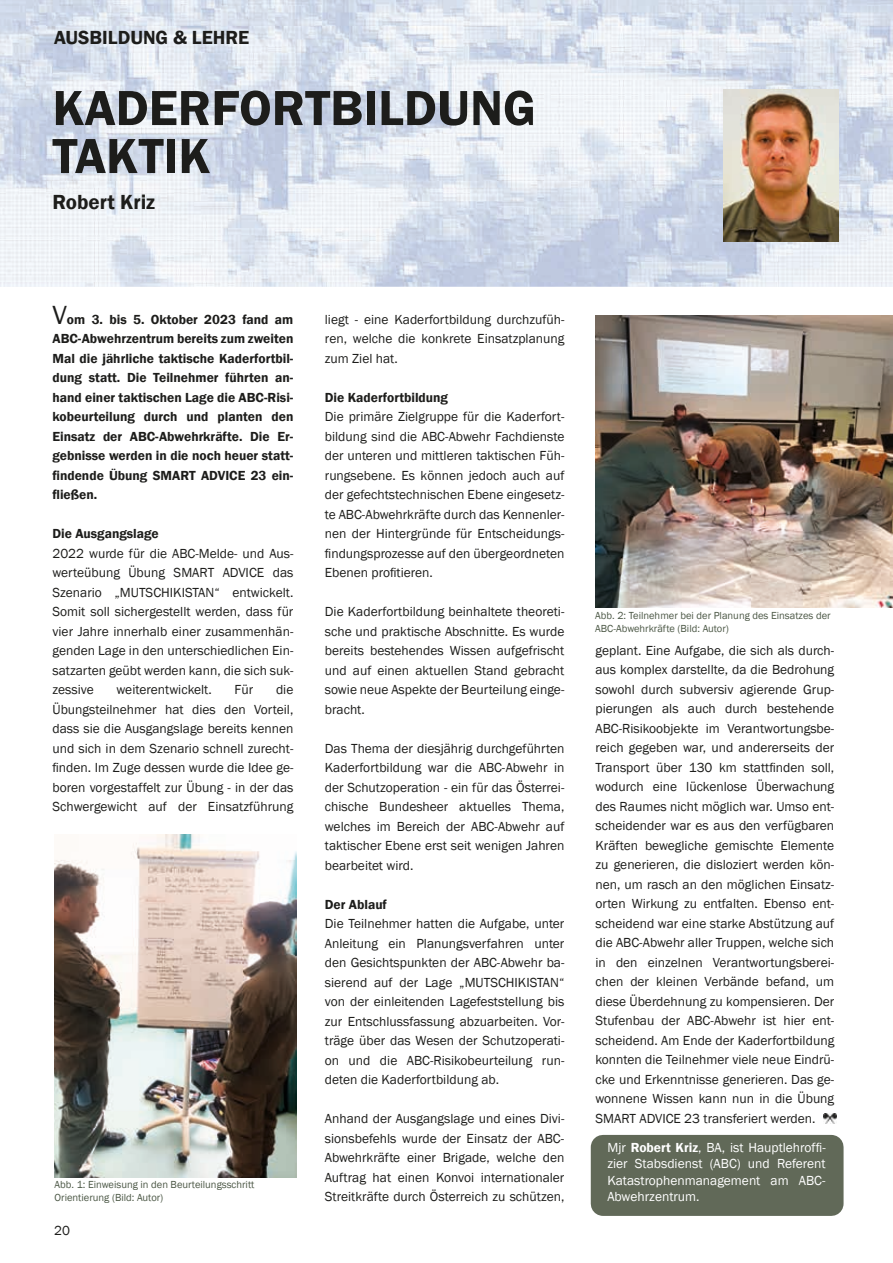
<style>
.page{position:relative;width:893px;height:1263px;background:#fff}
.page>*{position:absolute;margin:0;border:0;box-sizing:border-box;transform-origin:0 0}
.t1{font:600 51px/48px "Franklin Gothic";color:#1d1d1b}
.t2{font:600 21px "Franklin Gothic";color:#1d1d1b}
.t3{font:600 19.5px "Franklin Gothic";color:#1d1d1b}
.t4{font:13.5px/19.5px "Franklin Gothic";color:#1d1d1b;text-align:justify}
.t5{font:600 13.5px/19.5px "Franklin Gothic";color:#1d1d1b;text-align:justify}
.t6{font:13.5px/16.5px "Franklin Gothic";color:#fff;text-align:justify}
.t7{font:10.5px/13.5px "Franklin Gothic";color:#4b5745}
.s1{font-weight:400;font-size:27px}
.s2{font-weight:600}
</style>
<div class="page">
<img style="left:0;top:0;width:893px;height:287px">
<svg style="left:824px;top:1113px;width:12px;height:10px"></svg>
<img style="left:723px;top:89px;width:115px;height:152px">
<img style="left:595px;top:315px;width:298px;height:293px">
<div style="left:603px;top:1147px;width:228px;height:57px;background:#616958"></div>
<div style="left:591px;top:1135px;width:252px;height:81px;border:24px solid #616958"></div>
<img style="left:54px;top:834px;width:242px;height:344px">
<h3 class="t3" style="left:54px;top:26px;width:197px">AUSBILDUNG &amp; LEHRE</h3>
<h3 class="t3" style="left:54px;top:26px;width:97px">KOPFZEILE</h3>
<h1 class="t1" style="left:52px;top:85px;width:485px">KADERFORTBILDUNG<br>TAKTIK</h1>
<h2 class="t2" style="left:52px;top:189px;width:104px">Robert Kriz</h2>
<p class="t5" style="left:52px;top:310px;width:242px"><span class="s1">V</span>om 3. bis 5. Oktober 2023 fand am ABC-Abwehrzentrum bereits zum zweiten Mal die jährliche taktische Kaderfortbil&shy;dung statt. Die Teilnehmer führten an&shy;hand einer taktischen Lage die ABC-Risi&shy;kobeurteilung durch und planten den Einsatz der ABC-Abwehrkräfte. Die Er&shy;gebnisse werden in die noch heuer statt&shy;findende Übung SMART ADVICE 23 ein&shy;fließen.</p>
<p class="t5" style="left:52px;top:524px;width:108px">Die Ausgangslage</p>
<p class="t4" style="left:52px;top:544px;width:242px">2022 wurde für die ABC-Melde- und Aus&shy;werteübung Übung SMART ADVICE das Szenario „MUTSCHIKISTAN“ entwickelt.<br>Somit soll sichergestellt werden, dass für vier Jahre innerhalb einer zusammenhän&shy;genden Lage in den unterschiedlichen Ein&shy;satzarten geübt werden kann, die sich suk&shy;zessive</p>
<p class="t4" style="left:117px;top:680px;width:97px">weiterentwickelt.</p>
<p class="t4" style="left:235px;top:680px;width:20px">Für</p>
<p class="t4" style="left:52px;top:680px;width:242px;text-indent:224px">die Übungsteilnehmer hat dies den Vorteil, dass sie die Ausgangslage bereits kennen und sich in dem Szenario schnell zurecht&shy;finden. Im Zuge dessen wurde die Idee ge&shy;boren vorgestaffelt zur Übung - in der das Schwergewicht auf der Einsatzführung</p>
<p class="t7" style="left:55px;top:1178px;width:201px">Abb. 1: Einweisung in den Beurteilungsschritt<br>Orientierung (Bild: Autor)</p>
<p class="t4" style="left:54px;top:1221px;width:17px">20</p>
<p class="t4" style="left:325px;top:310px;width:241px">liegt - eine Kaderfortbildung durchzufüh&shy;ren, welche die konkrete Einsatzplanung zum Ziel hat.</p>
<p class="t5" style="left:325px;top:387px;width:125px">Die Kaderfortbildung</p>
<p class="t4" style="left:325px;top:407px;width:241px">Die primäre Zielgruppe für die Kaderfort&shy;bildung sind die ABC-Abwehr Fachdienste der unteren und mittleren taktischen Füh&shy;rungsebene. Es können jedoch auch auf der gefechtstechnischen Ebene eingesetz&shy;te ABC-Abwehrkräfte durch das Kennenler&shy;nen der Hintergründe für Entscheidungs&shy;findungsprozesse auf den übergeordneten Ebenen profitieren.</p>
<p class="t4" style="left:325px;top:602px;width:241px">Die Kaderfortbildung beinhaltete theoreti&shy;sche und praktische Abschnitte. Es wurde bereits bestehendes Wissen aufgefrischt und auf einen aktuellen Stand gebracht sowie neue Aspekte der Beurteilung einge&shy;bracht.</p>
<p class="t4" style="left:325px;top:739px;width:241px">Das Thema der diesjährig durchgeführten Kaderfortbildung war die ABC-Abwehr in der Schutzoperation - ein für das Österrei&shy;chische Bundesheer aktuelles Thema, welches im Bereich der ABC-Abwehr auf taktischer Ebene erst seit wenigen Jahren bearbeitet wird.</p>
<p class="t5" style="left:325px;top:894px;width:64px">Der Ablauf</p>
<p class="t4" style="left:325px;top:914px;width:241px">Die Teilnehmer hatten die Aufgabe, unter Anleitung ein Planungsverfahren unter den Gesichtspunkten der ABC-Abwehr ba&shy;sierend auf der Lage „MUTSCHIKISTAN“ von der einleitenden Lagefeststellung bis zur Entschlussfassung abzuarbeiten. Vor&shy;träge über das Wesen der Schutzoperati&shy;on und die ABC-Risikobeurteilung run&shy;deten die Kaderfortbildung ab.</p>
<p class="t4" style="left:325px;top:1109px;width:241px">Anhand der Ausgangslage und eines Divi&shy;sionsbefehls wurde der Einsatz der ABC-Abwehrkräfte einer Brigade, welche den Auftrag hat einen Konvoi internationaler Streitkräfte durch Österreich zu schützen,</p>
<p class="t7" style="left:595px;top:609px;width:237px">Abb. 2: Teilnehmer bei der Planung des Einsatzes der<br>ABC-Abwehrkräfte (Bild: Autor)</p>
<p class="t4" style="left:595px;top:641px;width:240px">geplant. Eine Aufgabe, die sich als durch&shy;aus komplex darstellte, da die Bedrohung sowohl durch subversiv agierende Grup&shy;pierungen als auch durch bestehende ABC-Risikoobjekte im Verantwortungsbe&shy;reich gegeben war, und andererseits der Transport über 130 km stattfinden soll, wodurch eine lückenlose Überwachung des Raumes nicht möglich war. Umso ent&shy;scheidender war es aus den verfügbaren Kräften bewegliche gemischte Elemente zu generieren, die disloziert werden kön&shy;nen, um rasch an den möglichen Einsatz&shy;orten Wirkung zu entfalten. Ebenso ent&shy;scheidend war eine starke Abstützung auf die ABC-Abwehr aller Truppen, welche sich in den einzelnen Verantwortungsberei&shy;chen der kleinen Verbände befand, um diese Überdehnung zu kompensieren. Der Stufenbau der ABC-Abwehr ist hier ent&shy;scheidend. Am Ende der Kaderfortbildung konnten die Teilnehmer viele neue Eindrü&shy;cke und Erkenntnisse generieren. Das ge&shy;wonnene Wissen kann nun in die Übung SMART ADVICE 23 transferiert werden.</p>
<p class="t6" style="left:607px;top:1139px;width:220px">Mjr <span class="s2">Robert Kriz</span>, BA, ist Hauptlehroffi&shy;zier Stabsdienst (ABC) und Referent Katastrophenmanagement am ABC-Abwehrzentrum.</p>
</div>
